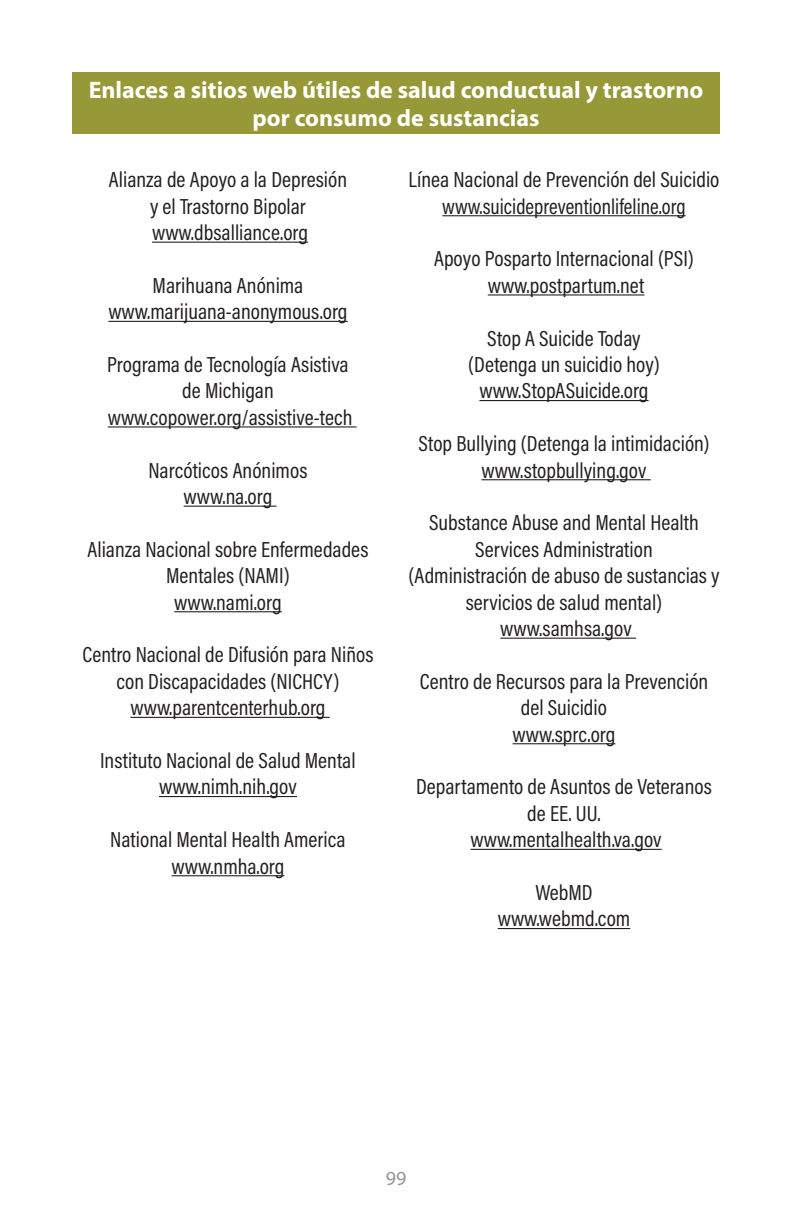
<style>
.page{position:relative;width:792px;height:1224px;background:#fff}
.page>*{position:absolute;margin:0;border:0;box-sizing:border-box;transform-origin:0 0}
.t1{font:700 24px/28.8px "Myriad Pro";color:#fff;text-align:center}
.t2{font:22px/26.4px "Acumin Variable Concept";letter-spacing:-.095em;color:#231f20;text-align:center}
.t3{font:22px "Acumin Variable Concept";letter-spacing:-.095em;color:#231f20;scale:.96 1}
.t4{font:22px "Acumin Variable Concept";letter-spacing:-.115em;color:#231f20}
.t5{font:22px "Acumin Variable Concept";letter-spacing:-.125em;color:#231f20}
.t6{font:20px "Myriad Pro";color:#939598}
</style>
<div class="page">
<div style="left:72px;top:72px;width:648px;height:62px;background:#979838"></div>
<hr style="left:152px;top:242px;width:156px;height:1px;background:#231f20">
<hr style="left:108px;top:321px;width:240px;height:1px;background:#231f20">
<hr style="left:108px;top:426px;width:249px;height:2px;background:#231f20">
<hr style="left:184px;top:506px;width:93px;height:1px;background:#231f20">
<hr style="left:174px;top:611px;width:108px;height:1px;background:#231f20">
<hr style="left:130px;top:717px;width:200px;height:1px;background:#231f20">
<hr style="left:159px;top:796px;width:138px;height:1px;background:#231f20">
<hr style="left:172px;top:875px;width:112px;height:1px;background:#231f20">
<hr style="left:442px;top:215px;width:244px;height:1px;background:#231f20">
<hr style="left:488px;top:294px;width:156px;height:2px;background:#231f20">
<hr style="left:479px;top:400px;width:170px;height:1px;background:#231f20">
<hr style="left:481px;top:479px;width:170px;height:1px;background:#231f20">
<hr style="left:500px;top:638px;width:136px;height:1px;background:#231f20">
<hr style="left:513px;top:743px;width:102px;height:1px;background:#231f20">
<hr style="left:471px;top:849px;width:191px;height:1px;background:#231f20">
<hr style="left:498px;top:928px;width:132px;height:1px;background:#231f20">
<p class="t1" style="left:89px;top:74px;width:616px">Enlaces a sitios web útiles de salud conductual y trastorno por consumo de sustancias</p>
<p class="t2" style="left:109px;top:165px;width:242px">Alianza de Apoyo a la Depresión y el Trastorno Bipolar</p>
<p class="t2" style="left:152px;top:218px;width:160px">www.dbsalliance.org</p>
<p class="t2" style="left:153px;top:271px;width:154px">Marihuana Anónima</p>
<p class="t2" style="left:108px;top:297px;width:243px">www.marijuana-anonymous.org</p>
<p class="t2" style="left:107px;top:350px;width:245px">Programa de Tecnología Asistiva de Michigan</p>
<p class="t2" style="left:108px;top:403px;width:249px">www.copower.org/assistive-tech</p>
<p class="t2" style="left:148px;top:456px;width:162px">Narcóticos Anónimos</p>
<p class="t2" style="left:184px;top:482px;width:93px">www.na.org</p>
<p class="t2" style="left:87px;top:535px;width:284px">Alianza Nacional sobre Enfermedades<br>Mentales (NAMI)</p>
<p class="t4" style="left:174px;top:587px;width:111px">www.nami.org</p>
<p class="t2" style="left:82px;top:641px;width:294px">Centro Nacional de Difusión para Niños con Discapacidades (NICHCY)</p>
<p class="t2" style="left:130px;top:693px;width:199px">www.parentcenterhub.org</p>
<p class="t2" style="left:100px;top:746px;width:257px">Instituto Nacional de Salud Mental</p>
<p class="t2" style="left:159px;top:773px;width:141px">www.nimh.nih.gov</p>
<p class="t2" style="left:110px;top:825px;width:239px">National Mental Health America</p>
<p class="t4" style="left:172px;top:851px;width:117px">www.nmha.org</p>
<p class="t2" style="left:408px;top:165px;width:315px">Línea Nacional de Prevención del Suicidio</p>
<p class="t3" style="left:442px;top:191px;width:257px">www.suicidepreventionlifeline.org</p>
<p class="t2" style="left:434px;top:245px;width:262px">Apoyo Posparto Internacional (PSI)</p>
<p class="t2" style="left:488px;top:271px;width:159px">www.postpartum.net</p>
<p class="t2" style="left:468px;top:324px;width:194px">Stop A Suicide Today (Detenga un suicidio hoy)</p>
<p class="t2" style="left:479px;top:377px;width:173px">www.StopASuicide.org</p>
<p class="t2" style="left:418px;top:429px;width:293px">Stop Bullying (Detenga la intimidación)</p>
<p class="t2" style="left:481px;top:456px;width:168px">www.stopbullying.gov</p>
<p class="t2" style="left:408px;top:509px;width:314px">Substance Abuse and Mental Health<br>Services Administration<br>(Administración de abuso de sustancias y servicios de salud mental)</p>
<p class="t2" style="left:500px;top:614px;width:135px">www.samhsa.gov</p>
<p class="t2" style="left:420px;top:667px;width:292px">Centro de Recursos para la Prevención del Suicidio</p>
<p class="t2" style="left:513px;top:720px;width:107px">www.sprc.org</p>
<p class="t2" style="left:416px;top:773px;width:299px">Departamento de Asuntos de Veteranos de EE. UU.</p>
<p class="t2" style="left:471px;top:825px;width:194px">www.mentalhealth.va.gov</p>
<p class="t2" style="left:535px;top:878px;width:64px">WebMD</p>
<p class="t5" style="left:498px;top:904px;width:138px">www.webmd.com</p>
<p class="t6" style="left:386px;top:1166px;width:22px">99</p>
</div>
